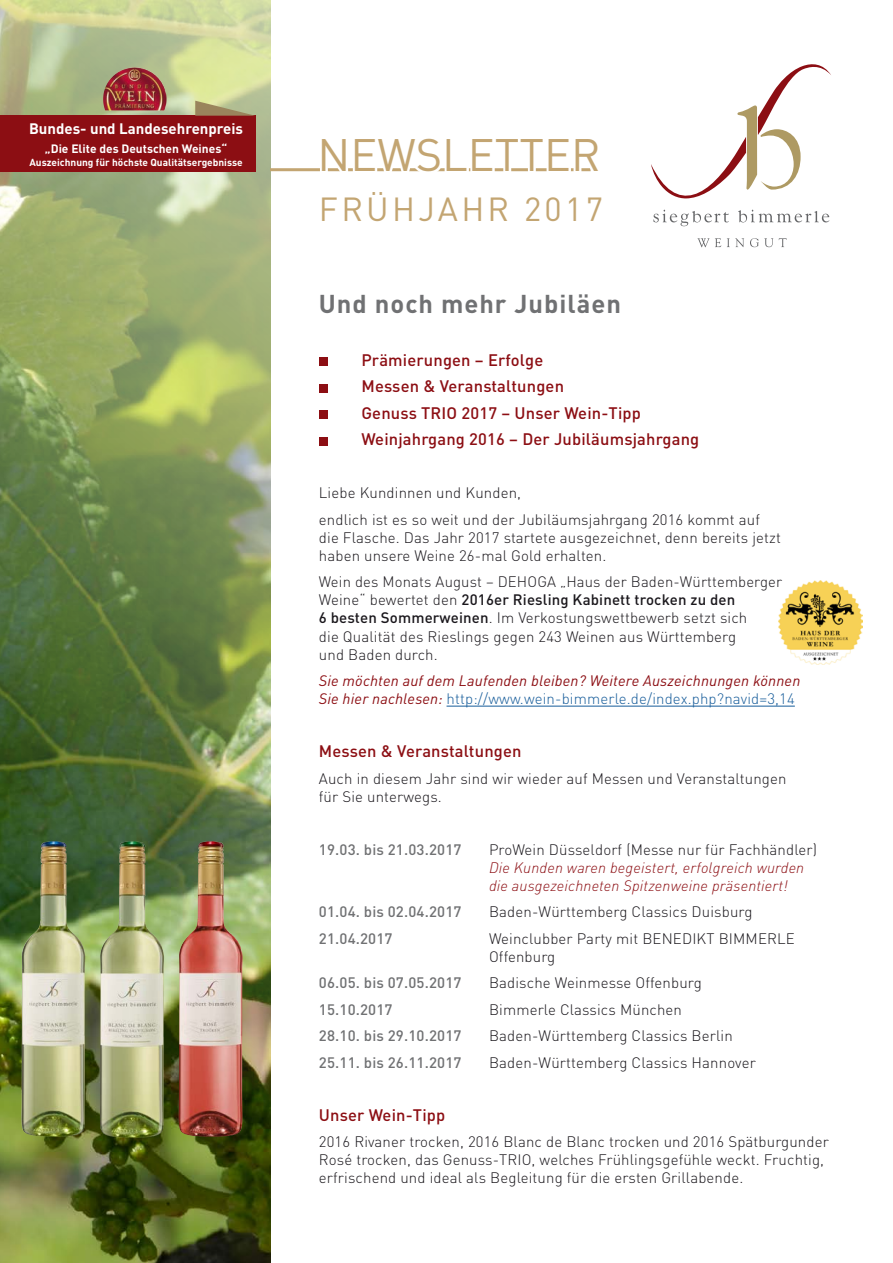
<style>
.page{position:relative;width:893px;height:1263px;background:#fff}
.page>*{position:absolute;margin:0;border:0;box-sizing:border-box;transform-origin:0 0}
.t1{font:45px "DIN";color:#c3a572}
.t2{font:33px "DIN";letter-spacing:.1em;color:#c3a572}
.t3{font:700 25.5px "DIN";letter-spacing:.04em;color:#707173}
.t4{font:500 16.5px/26.5px "DIN";letter-spacing:.01em;color:#8c0e13}
.t5{font:300 15px/18px "DIN";letter-spacing:.01em;color:#1a171c}
.t6{font:italic 15px/18px "DIN";letter-spacing:.01em;color:#8c0e13}
.t7{font:500 15px "DIN";letter-spacing:.01em;color:#707173}
.t8{font:italic 300 15px/18px "DIN";letter-spacing:.01em;color:#8c0e13}
.t9{font:700 15px "DIN";color:#fff}
.t10{font:700 12px "DIN";color:#fff}
.t11{font:700 10.2px "DIN";color:#fff}
.s1{font-weight:500}
.s2{font-weight:300;font-style:normal;color:#165c9a}
</style>
<div class="page">
<img style="left:778px;top:580px;width:84px;height:85px">
<img style="left:0;top:0;width:270px;height:1263px">
<hr style="left:447px;top:706px;width:348px;height:1px;background:#165c9a">
<div style="left:319px;top:357px;width:8px;height:9px;background:#8c0e13"></div>
<div style="left:319px;top:384px;width:8px;height:8px;background:#8c0e13"></div>
<div style="left:319px;top:410px;width:8px;height:9px;background:#8c0e13"></div>
<div style="left:319px;top:437px;width:8px;height:8px;background:#8c0e13"></div>
<svg style="left:651px;top:64px;width:180px;height:162px"></svg>
<svg style="left:697px;top:238px;width:12px;height:9px"></svg>
<svg style="left:715px;top:238px;width:6px;height:9px"></svg>
<svg style="left:727px;top:238px;width:17px;height:9px"></svg>
<svg style="left:750px;top:238px;width:23px;height:9px"></svg>
<svg style="left:779px;top:238px;width:8px;height:9px"></svg>
<hr style="left:270px;top:168px;width:321px;height:3px;background:#c3a572">
<svg style="left:318px;top:168px;width:273px;height:4px"></svg>
<div style="left:0;top:116px;width:255px;height:56px;background:#8c0e13"></div>
<svg style="left:195px;top:101px;width:60px;height:15px"></svg>
<img style="left:119px;top:67px;width:16px;height:5px">
<img style="left:21px;top:841px;width:64px;height:296px">
<img style="left:100px;top:841px;width:64px;height:297px">
<img style="left:179px;top:841px;width:64px;height:296px">
<p class="t9" style="left:29px;top:119px;width:216px">Bundes- und Landesehrenpreis</p>
<p class="t10" style="left:45px;top:140px;width:184px">„Die Elite des Deutschen Weines“</p>
<p class="t11" style="left:29px;top:156px;width:215px">Auszeichnung für höchste Qualitätsergebnisse</p>
<h1 class="t1" style="left:318px;top:127px;width:285px">NEWSLETTER</h1>
<h2 class="t2" style="left:319px;top:189px;width:285px">FRÜHJAHR 2017</h2>
<h3 class="t3" style="left:319px;top:287px;width:304px">Und noch mehr Jubiläen</h3>
<p class="t4" style="left:361px;top:346px;width:339px">Prämierungen – Erfolge<br>Messen &amp; Veranstaltungen<br>Genuss TRIO 2017 – Unser Wein-Tipp<br>Weinjahrgang 2016 – Der Jubiläumsjahrgang</p>
<p class="t5" style="left:319px;top:480px;width:442px;line-height:26.5px">Liebe Kundinnen und Kunden,<br>endlich ist es so weit und der Jubiläumsjahrgang 2016 kommt auf</p>
<p class="t5" style="left:319px;top:528px;width:464px">die Flasche. Das Jahr 2017 startete ausgezeichnet, denn bereits jetzt haben unsere Weine 26-mal Gold erhalten.</p>
<p class="t5" style="left:319px;top:573px;width:465px">Wein des Monats August – DEHOGA „Haus der Baden-Württemberger Weine“ bewertet den <span class="s1">2016er Riesling Kabinett trocken zu den<br>6 besten Sommerweinen</span>. Im Verkostungswettbewerb setzt sich<br>die Qualität des Rieslings gegen 243 Weinen aus Württemberg<br>und Baden durch.</p>
<p class="t6" style="left:319px;top:671px;width:483px">Sie möchten auf dem Laufenden bleiben? Weitere Auszeichnungen können<br>Sie hier nachlesen: <span class="s2">http://www.wein-bimmerle.de/index.php?navid=3,14</span></p>
<p class="t4" style="left:319px;top:737px;width:204px">Messen &amp; Veranstaltungen</p>
<p class="t5" style="left:319px;top:769px;width:469px">Auch in diesem Jahr sind wir wieder auf Messen und Veranstaltungen für Sie unterwegs.</p>
<p class="t7" style="left:319px;top:839px;width:144px">19.03. bis 21.03.2017</p>
<p class="t5" style="left:489px;top:840px;width:329px">ProWein Düsseldorf (Messe nur für Fachhändler)</p>
<p class="t8" style="left:489px;top:858px;width:317px">Die Kunden waren begeistert, erfolgreich wurden die ausgezeichneten Spitzenweine präsentiert!</p>
<p class="t7" style="left:319px;top:902px;width:144px">01.04. bis 02.04.2017</p>
<p class="t5" style="left:489px;top:902px;width:265px">Baden-Württemberg Classics Duisburg</p>
<p class="t7" style="left:319px;top:928px;width:75px">21.04.2017</p>
<p class="t5" style="left:489px;top:929px;width:307px">Weinclubber Party mit BENEDIKT BIMMERLE<br>Offenburg</p>
<p class="t7" style="left:319px;top:973px;width:144px">06.05. bis 07.05.2017</p>
<p class="t5" style="left:489px;top:973px;width:214px">Badische Weinmesse Offenburg</p>
<p class="t7" style="left:319px;top:999px;width:75px">15.10.2017</p>
<p class="t5" style="left:489px;top:1000px;width:194px">Bimmerle Classics München</p>
<p class="t7" style="left:319px;top:1026px;width:144px">28.10. bis 29.10.2017</p>
<p class="t5" style="left:489px;top:1026px;width:245px">Baden-Württemberg Classics Berlin</p>
<p class="t7" style="left:319px;top:1052px;width:144px">25.11. bis 26.11.2017</p>
<p class="t5" style="left:489px;top:1053px;width:268px">Baden-Württemberg Classics Hannover</p>
<p class="t4" style="left:319px;top:1101px;width:128px">Unser Wein-Tipp</p>
<p class="t5" style="left:319px;top:1132px;width:511px">2016 Rivaner trocken, 2016 Blanc de Blanc trocken und 2016 Spätburgunder<br>Rosé trocken, das Genuss-TRIO, welches Frühlingsgefühle weckt. Fruchtig, erfrischend und ideal als Begleitung für die ersten Grillabende.</p>
</div>
